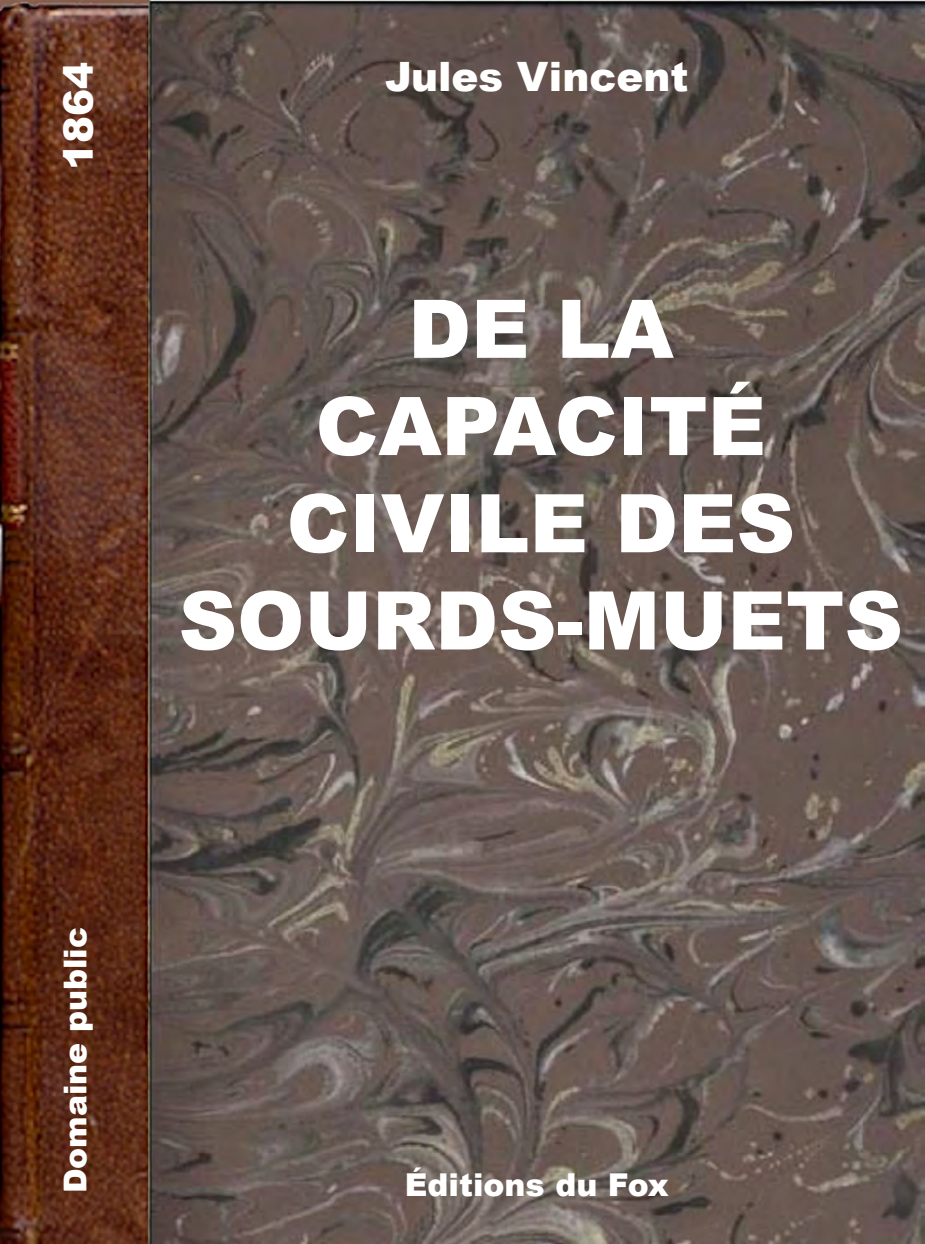
<style>
.page{position:relative;width:925px;height:1244px;background:#fff}
.page>*{position:absolute;margin:0;border:0;box-sizing:border-box;transform-origin:0 0}
.t1{font:900 81px/97.2px "Arial";color:#fff;text-align:center}
.t2{font:900 40.5px "Arial";color:#fff}
.t3{font:900 31.5px "Arial";color:#fff}
</style>
<div class="page">
<img style="left:0;top:0;width:925px;height:1243px">
<p class="t2" style="left:49px;top:170px;width:110px;rotate:-90deg">1864</p>
<p class="t2" style="left:385px;top:48px;width:305px">JULES VINCENT</p>
<p class="t1" style="left:179px;top:278px;width:726px">DE LA<br>CAPACITÉ<br>CIVILE DES<br>SOURDS-MUETS</p>
<p class="t3" style="left:52px;top:1193px;width:268px;rotate:-90deg">DOMAINE PUBLIC</p>
<p class="t3" style="left:405px;top:1162px;width:265px">ÉDITIONS DU FOX</p>
</div>
